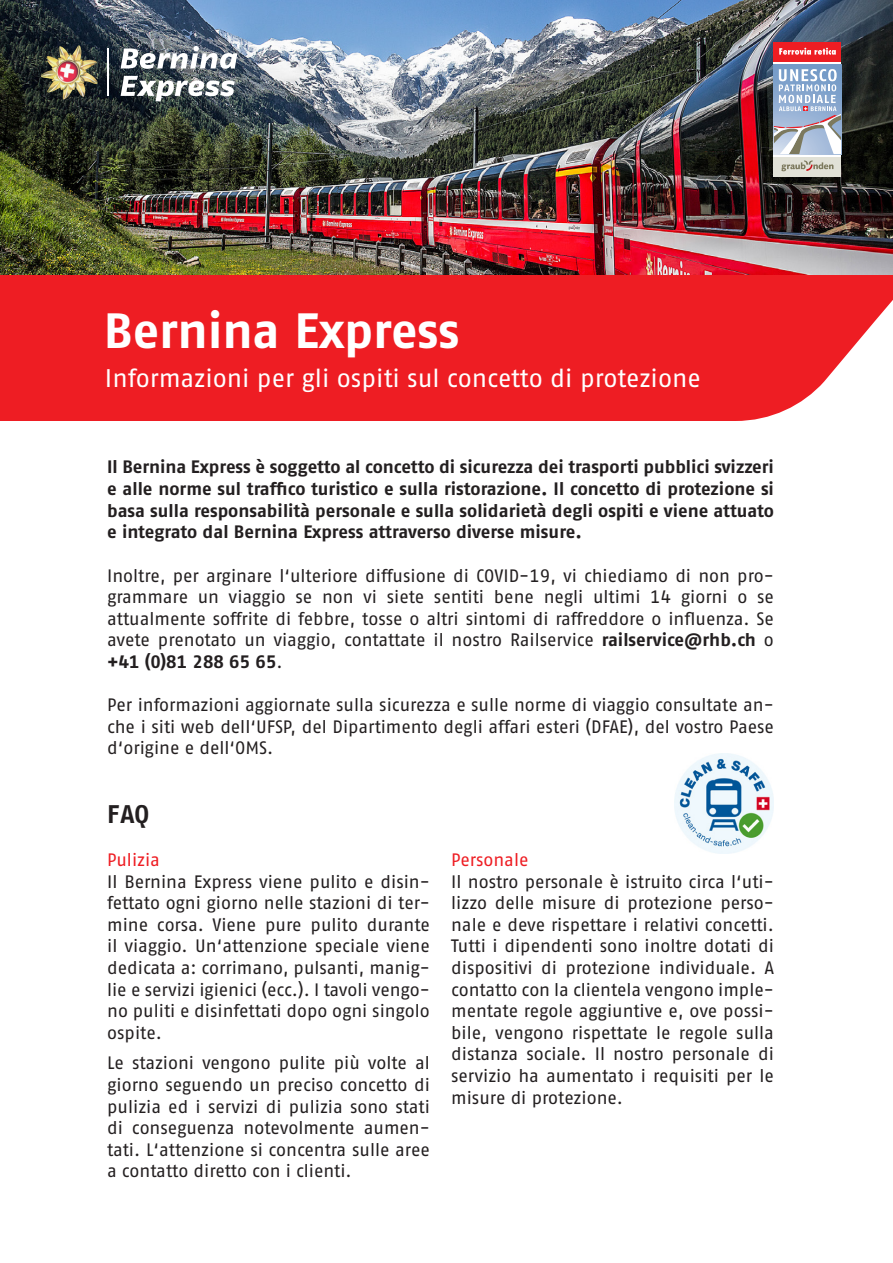
<style>
.page{position:relative;width:893px;height:1263px;background:#fff}
.page>*{position:absolute;margin:0;border:0;box-sizing:border-box;transform-origin:0 0}
.t1{font:49.5px "Fago No Bold Tf";letter-spacing:-.005em;color:#fff}
.t2{font:25.5px "Fago No Regular Tf";color:#fff}
.t3{font:25.5px "Fago No Bold Tf";color:#231f20}
.t4{font:18px/21.6px "Fago No Regular Tf";color:#231f20;text-align:justify}
.t5{font:18px/21.6px "Fago No Bold Tf";letter-spacing:-.005em;color:#231f20;text-align:justify}
.t6{font:18px "Fago No Regular Tf";color:#ee1d23}
.s1{font-family:"Fago No Bold Tf"}
</style>
<div class="page">
<div style="left:0;top:274px;width:893px;height:147px;background:#ee1d23"></div>
<img style="left:0;top:0;width:893px;height:274px">
<img style="left:41px;top:45px;width:57px;height:55px">
<hr style="left:107px;top:48px;width:1px;height:48px;background:#fff">
<svg style="left:121px;top:46px;width:116px;height:23px"></svg>
<svg style="left:121px;top:76px;width:114px;height:25px"></svg>
<img style="left:674px;top:753px;width:100px;height:100px">
<div style="left:774px;top:43px;width:67px;height:22px;background:#fff"></div>
<div style="left:774px;top:154px;width:67px;height:22px;background:#fff"></div>
<div style="left:774px;top:65px;width:67px;height:89px;background:#749ac7"></div>
<div style="left:774px;top:157px;width:67px;height:19px;background:#e1e1d7"></div>
<div style="left:774px;top:43px;width:67px;height:19px;background:#ee1d23"></div>
<svg style="left:781px;top:160px;width:52px;height:11px"></svg>
<svg style="left:779px;top:48px;width:57px;height:7px"></svg>
<svg style="left:774px;top:69px;width:67px;height:85px"></svg>
<p class="t1" style="left:104px;top:302px;width:357px">Bernina Express</p>
<p class="t2" style="left:105px;top:363px;width:597px">Informazioni per gli ospiti sul concetto di protezione</p>
<p class="t5" style="left:107px;top:456px;width:668px">Il Bernina Express è soggetto al concetto di sicurezza dei trasporti pubblici svizzeri e alle norme sul traffico turistico e sulla ristorazione. Il concetto di protezione si basa sulla responsabilità personale e sulla solidarietà degli ospiti e viene attuato e integrato dal Bernina Express attraverso diverse misure.</p>
<p class="t4" style="left:107px;top:564px;width:668px">Inoltre, per arginare l‘ulteriore diffusione di COVID-19, vi chiediamo di non pro&shy;grammare un viaggio se non vi siete sentiti bene negli ultimi 14 giorni o se attualmente soffrite di febbre, tosse o altri sintomi di raffreddore o influenza. Se avete prenotato un viaggio, contattate il nostro Railservice <span class="s1">railservice@rhb.ch</span> o <span class="s1">+41 (0)81 288 65 65</span>.</p>
<p class="t4" style="left:107px;top:694px;width:668px">Per informazioni aggiornate sulla sicurezza e sulle norme di viaggio consultate an&shy;che i siti web dell‘UFSP, del Dipartimento degli affari esteri (DFAE), del vostro Paese d‘origine e dell‘OMS.</p>
<p class="t3" style="left:107px;top:799px;width:44px">FAQ</p>
<p class="t6" style="left:107px;top:849px;width:54px">Pulizia</p>
<p class="t4" style="left:107px;top:870px;width:324px">Il Bernina Express viene pulito e disin&shy;fettato ogni giorno nelle stazioni di ter&shy;mine corsa. Viene pure pulito durante il viaggio. Un‘attenzione speciale viene dedicata a: corrimano, pulsanti, manig&shy;lie e servizi igienici (ecc.). I tavoli vengo&shy;no puliti e disinfettati dopo ogni singolo ospite.</p>
<p class="t4" style="left:107px;top:1052px;width:324px">Le stazioni vengono pulite più volte al giorno seguendo un preciso concetto di pulizia ed i servizi di pulizia sono stati di conseguenza notevolmente aumen&shy;tati. L‘attenzione si concentra sulle aree a contatto diretto con i clienti.</p>
<p class="t6" style="left:451px;top:849px;width:79px">Personale</p>
<p class="t4" style="left:451px;top:870px;width:324px">Il nostro personale è istruito circa l‘uti&shy;lizzo delle misure di protezione perso&shy;nale e deve rispettare i relativi concetti.<br>Tutti i dipendenti sono inoltre dotati di dispositivi di protezione individuale. A contatto con la clientela vengono imple&shy;mentate regole aggiuntive e, ove possi&shy;bile, vengono rispettate le regole sulla distanza sociale. Il nostro personale di servizio ha aumentato i requisiti per le misure di protezione.</p>
</div>
